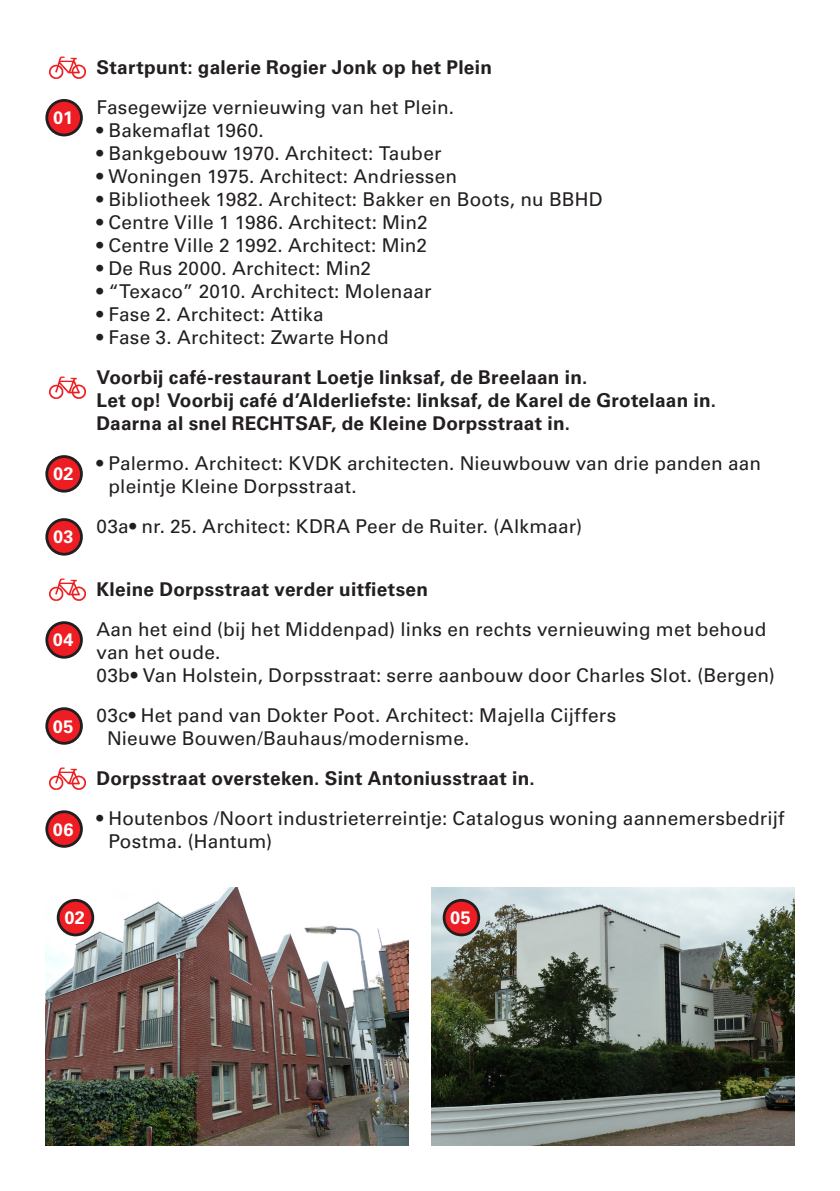
<style>
.page{position:relative;width:840px;height:1191px;background:#fff}
.page>*{position:absolute;margin:0;border:0;box-sizing:border-box;transform-origin:0 0}
.t1{font:19px/23px "Univers LT Std";letter-spacing:.01em;color:#231f20}
.t2{font:700 19px/23px "Univers LT Std";letter-spacing:.015em;color:#231f20}
.t3{font:700 18px "Univers LT Std";letter-spacing:.025em;color:#fff}
</style>
<div class="page">
<img style="left:49px;top:56px;width:36px;height:23px">
<div style="left:47px;top:100px;width:34px;height:35px;background:#ee1d23;border-radius:50%"></div>
<div style="left:45px;top:99px;width:38px;height:37px;border:3px solid #231f20;border-radius:50%"></div>
<img style="left:49px;top:376px;width:36px;height:23px">
<div style="left:47px;top:456px;width:34px;height:35px;background:#ee1d23;border-radius:50%"></div>
<div style="left:45px;top:455px;width:38px;height:37px;border:3px solid #231f20;border-radius:50%"></div>
<div style="left:47px;top:519px;width:34px;height:35px;background:#ee1d23;border-radius:50%"></div>
<div style="left:45px;top:518px;width:38px;height:37px;border:3px solid #231f20;border-radius:50%"></div>
<img style="left:49px;top:578px;width:36px;height:23px">
<div style="left:47px;top:622px;width:34px;height:35px;background:#ee1d23;border-radius:50%"></div>
<div style="left:45px;top:621px;width:38px;height:37px;border:3px solid #231f20;border-radius:50%"></div>
<div style="left:47px;top:708px;width:34px;height:35px;background:#ee1d23;border-radius:50%"></div>
<div style="left:45px;top:707px;width:38px;height:37px;border:3px solid #231f20;border-radius:50%"></div>
<img style="left:49px;top:767px;width:36px;height:23px">
<div style="left:47px;top:811px;width:34px;height:35px;background:#ee1d23;border-radius:50%"></div>
<div style="left:45px;top:810px;width:38px;height:37px;border:3px solid #231f20;border-radius:50%"></div>
<img style="left:45px;top:887px;width:363px;height:258px">
<div style="left:58px;top:900px;width:35px;height:35px;background:#ee1d23;border-radius:50%"></div>
<div style="left:57px;top:899px;width:37px;height:37px;border:3px solid #231f20;border-radius:50%"></div>
<img style="left:431px;top:887px;width:363px;height:258px">
<div style="left:444px;top:900px;width:34px;height:35px;background:#ee1d23;border-radius:50%"></div>
<div style="left:442px;top:899px;width:38px;height:37px;border:3px solid #231f20;border-radius:50%"></div>
<p class="t3" style="left:53px;top:107px;width:21px">01</p>
<p class="t2" style="left:96px;top:56px;width:397px">Startpunt: galerie Rogier Jonk op het Plein</p>
<p class="t1" style="left:96px;top:96px;width:359px">Fasegewijze vernieuwing van het Plein.</p>
<p class="t1" style="left:96px;top:119px;width:169px">• Bakemaflat 1960.</p>
<p class="t1" style="left:96px;top:142px;width:346px">• Bankgebouw 1970. Architect: Tauber</p>
<p class="t1" style="left:96px;top:165px;width:362px">• Woningen 1975. Architect: Andriessen</p>
<p class="t1" style="left:96px;top:188px;width:507px">• Bibliotheek 1982. Architect: Bakker en Boots, nu BBHD</p>
<p class="t1" style="left:96px;top:211px;width:332px">• Centre Ville 1 1986. Architect: Min2</p>
<p class="t1" style="left:96px;top:234px;width:332px">• Centre Ville 2 1992. Architect: Min2</p>
<p class="t1" style="left:96px;top:257px;width:276px">• De Rus 2000. Architect: Min2</p>
<p class="t1" style="left:96px;top:280px;width:336px">• “Texaco” 2010. Architect: Molenaar</p>
<p class="t1" style="left:96px;top:303px;width:228px">• Fase 2. Architect: Attika</p>
<p class="t1" style="left:96px;top:326px;width:293px">• Fase 3. Architect: Zwarte Hond</p>
<p class="t2" style="left:96px;top:366px;width:621px">Voorbij café-restaurant Loetje linksaf, de Breelaan in.<br>Let op! Voorbij café d’Alderliefste: linksaf, de Karel de Grotelaan in.<br>Daarna al snel RECHTSAF, de Kleine Dorpsstraat in.</p>
<p class="t3" style="left:53px;top:463px;width:22px">02</p>
<p class="t1" style="left:108px;top:452px;width:654px;text-indent:-12px">• Palermo. Architect: KVDK architecten. Nieuwbouw van drie panden aan pleintje Kleine Dorpsstraat.</p>
<p class="t3" style="left:53px;top:526px;width:22px">03</p>
<p class="t1" style="left:96px;top:515px;width:487px">03a• nr. 25. Architect: KDRA Peer de Ruiter. (Alkmaar)</p>
<p class="t3" style="left:53px;top:629px;width:22px">04</p>
<p class="t2" style="left:96px;top:578px;width:333px">Kleine Dorpsstraat verder uitfietsen</p>
<p class="t1" style="left:96px;top:618px;width:679px">Aan het eind (bij het Middenpad) links en rechts vernieuwing met behoud van het oude.<br>03b• Van Holstein, Dorpsstraat: serre aanbouw door Charles Slot. (Bergen)</p>
<p class="t3" style="left:53px;top:715px;width:22px">05</p>
<p class="t1" style="left:107px;top:704px;width:510px;text-indent:-11px">03c• Het pand van Dokter Poot. Architect: Majella Cijffers<br>Nieuwe Bouwen/Bauhaus/modernisme.</p>
<p class="t2" style="left:96px;top:767px;width:439px">Dorpsstraat oversteken. Sint Antoniusstraat in.</p>
<p class="t3" style="left:53px;top:818px;width:22px">06</p>
<p class="t1" style="left:108px;top:807px;width:677px;text-indent:-12px">• Houtenbos /Noort industrieterreintje: Catalogus woning aannemersbedrijf<br>Postma. (Hantum)</p>
<p class="t3" style="left:64px;top:907px;width:22px">02</p>
<p class="t3" style="left:450px;top:907px;width:22px">05</p>
</div>
